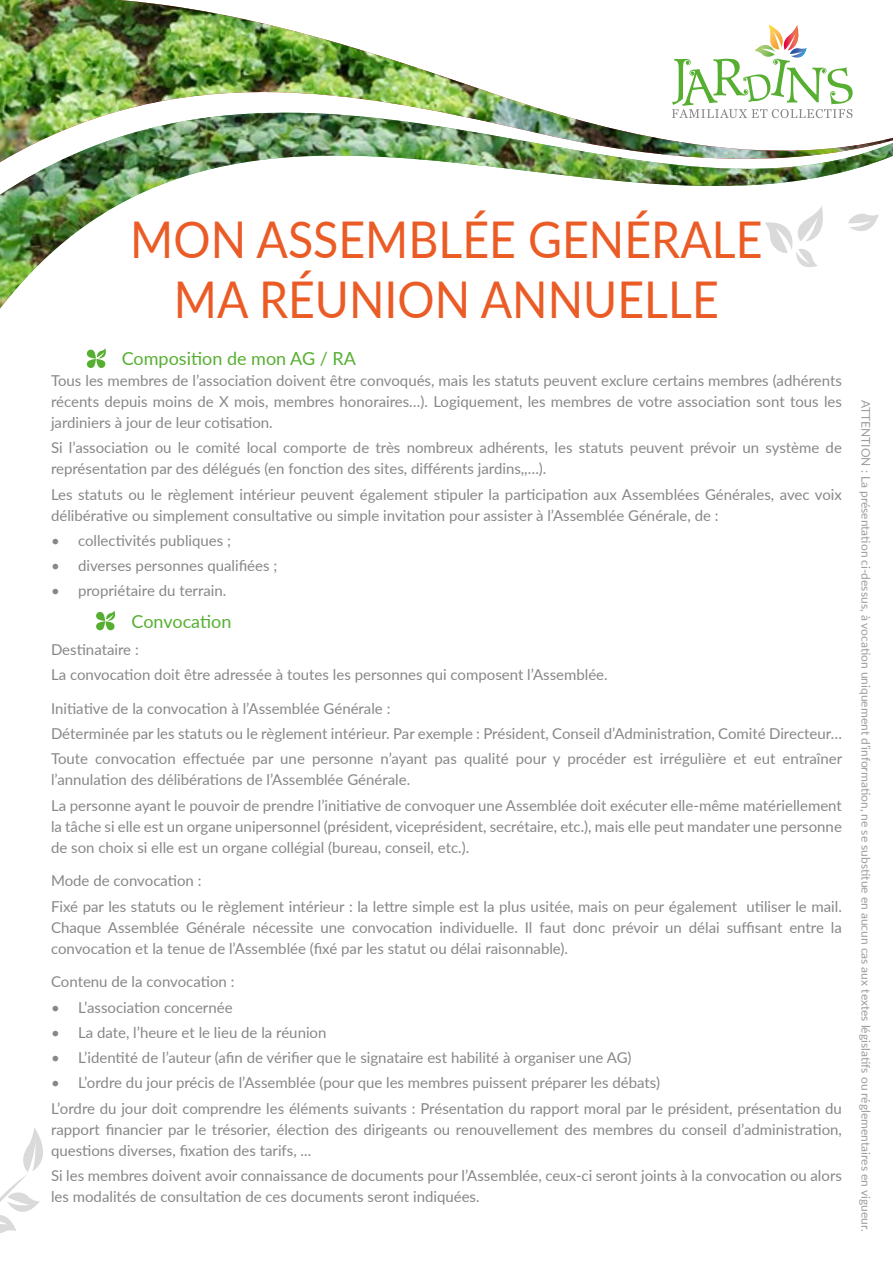
<style>
.page{position:relative;width:893px;height:1263px;background:#fff}
.page>*{position:absolute;margin:0;border:0;box-sizing:border-box;transform-origin:0 0}
.t1{font:50.7px/60px "Lato";color:#eb5b25;text-align:center;scale:.92 1}
.t2{font:18px "Lato";color:#56af31}
.t3{font:18px "Lato";letter-spacing:-.005em;color:#56af32}
.t4{font:15px/21px "Lato";color:#878787}
.t5{font:12px "Lato";color:#9d9d9c}
.s1{color:#fff}
</style>
<div class="page">
<svg style="left:0;top:1128px;width:43px;height:105px"></svg>
<img style="left:0;top:0;width:853px;height:309px">
<img style="left:0;top:113px;width:893px;height:195px">
<svg style="left:86px;top:348px;width:20px;height:20px"></svg>
<svg style="left:96px;top:611px;width:19px;height:20px"></svg>
<svg style="left:848px;top:212px;width:31px;height:30px"></svg>
<svg style="left:764px;top:205px;width:66px;height:68px"></svg>
<h1 class="t1" style="left:130px;top:207px;width:689px">MON ASSEMBLÉE GENÉRALE<br>MA RÉUNION ANNUELLE</h1>
<p class="t2" style="left:110px;top:345px;width:248px"><span class="s1">C</span>Composition de mon AG / RA</p>
<p class="t4" style="left:51px;top:370px;width:792px;text-align:justify">Tous les membres de l’association doivent être convoqués, mais les statuts peuvent exclure certains membres (adhérents récents depuis moins de X mois, membres honoraires…). Logiquement, les membres de votre association sont tous les jardiniers à jour de leur cotisation.</p>
<p class="t4" style="left:51px;top:437px;width:792px">Si l’association ou le comité local comporte de très nombreux adhérents, les statuts peuvent prévoir un système de représentation par des délégués (en fonction des sites, différents jardins,,…).</p>
<p class="t4" style="left:51px;top:483px;width:792px">Les statuts ou le règlement intérieur peuvent également stipuler la participation aux Assemblées Générales, avec voix délibérative ou simplement consultative ou simple invitation pour assister à l’Assemblée Générale, de :</p>
<p class="t4" style="left:51px;top:529px;width:182px">• collectivités publiques ;</p>
<p class="t4" style="left:51px;top:555px;width:228px">• diverses personnes qualifiées ;</p>
<p class="t4" style="left:51px;top:580px;width:177px">• propriétaire du terrain.</p>
<p class="t3" style="left:132px;top:609px;width:101px">Convocation</p>
<p class="t4" style="left:51px;top:636px;width:558px;line-height:25.2px">Destinataire :<br>La convocation doit être adressée à toutes les personnes qui composent l’Assemblée.</p>
<p class="t4" style="left:51px;top:695px;width:793px;line-height:25.2px">Initiative de la convocation à l’Assemblée Générale :<br>Déterminée par les statuts ou le règlement intérieur. Par exemple : Président, Conseil d’Administration, Comité Directeur…<br>Toute convocation effectuée par une personne n’ayant pas qualité pour y procéder est irrégulière et eut entraîner</p>
<p class="t4" style="left:51px;top:766px;width:792px;line-height:25.2px">l’annulation des délibérations de l’Assemblée Générale.<br>La personne ayant le pouvoir de prendre l’initiative de convoquer une Assemblée doit exécuter elle-même matériellement</p>
<p class="t4" style="left:51px;top:815px;width:792px">la tâche si elle est un organe unipersonnel (président, viceprésident, secrétaire, etc.), mais elle peut mandater une personne de son choix si elle est un organe collégial (bureau, conseil, etc.).</p>
<p class="t4" style="left:51px;top:867px;width:792px;line-height:25.2px">Mode de convocation :<br>Fixé par les statuts ou le règlement intérieur : la lettre simple est la plus usitée, mais on peur également utiliser le mail.</p>
<p class="t4" style="left:51px;top:916px;width:792px">Chaque Assemblée Générale nécessite une convocation individuelle. Il faut donc prévoir un délai suffisant entre la convocation et la tenue de l’Assemblée (fixé par les statut ou délai raisonnable).</p>
<p class="t4" style="left:51px;top:971px;width:185px">Contenu de la convocation :</p>
<p class="t4" style="left:51px;top:996px;width:183px">• L’association concernée</p>
<p class="t4" style="left:51px;top:1021px;width:277px">• La date, l’heure et le lieu de la réunion</p>
<p class="t4" style="left:51px;top:1046px;width:582px">• L’identité de l’auteur (afin de vérifier que le signataire est habilité à organiser une AG)</p>
<p class="t4" style="left:51px;top:1069px;width:792px;line-height:25.2px">• L’ordre du jour précis de l’Assemblée (pour que les membres puissent préparer les débats)<br>L’ordre du jour doit comprendre les éléments suivants : Présentation du rapport moral par le président, présentation du</p>
<p class="t4" style="left:51px;top:1118px;width:792px">rapport financier par le trésorier, élection des dirigeants ou renouvellement des membres du conseil d’administration, questions diverses, fixation des tarifs, ...</p>
<p class="t4" style="left:51px;top:1164px;width:792px">Si les membres doivent avoir connaissance de documents pour l’Assemblée, ceux-ci seront joints à la convocation ou alors les modalités de consultation de ces documents seront indiquées.</p>
<p class="t5" style="left:874px;top:400px;width:833px;rotate:90deg">ATTENTION : La présentation ci-dessus, à vocation uniquement d’information, ne se substitue en aucun cas aux textes législatifs ou réglementaires en vigueur.</p>
</div>
